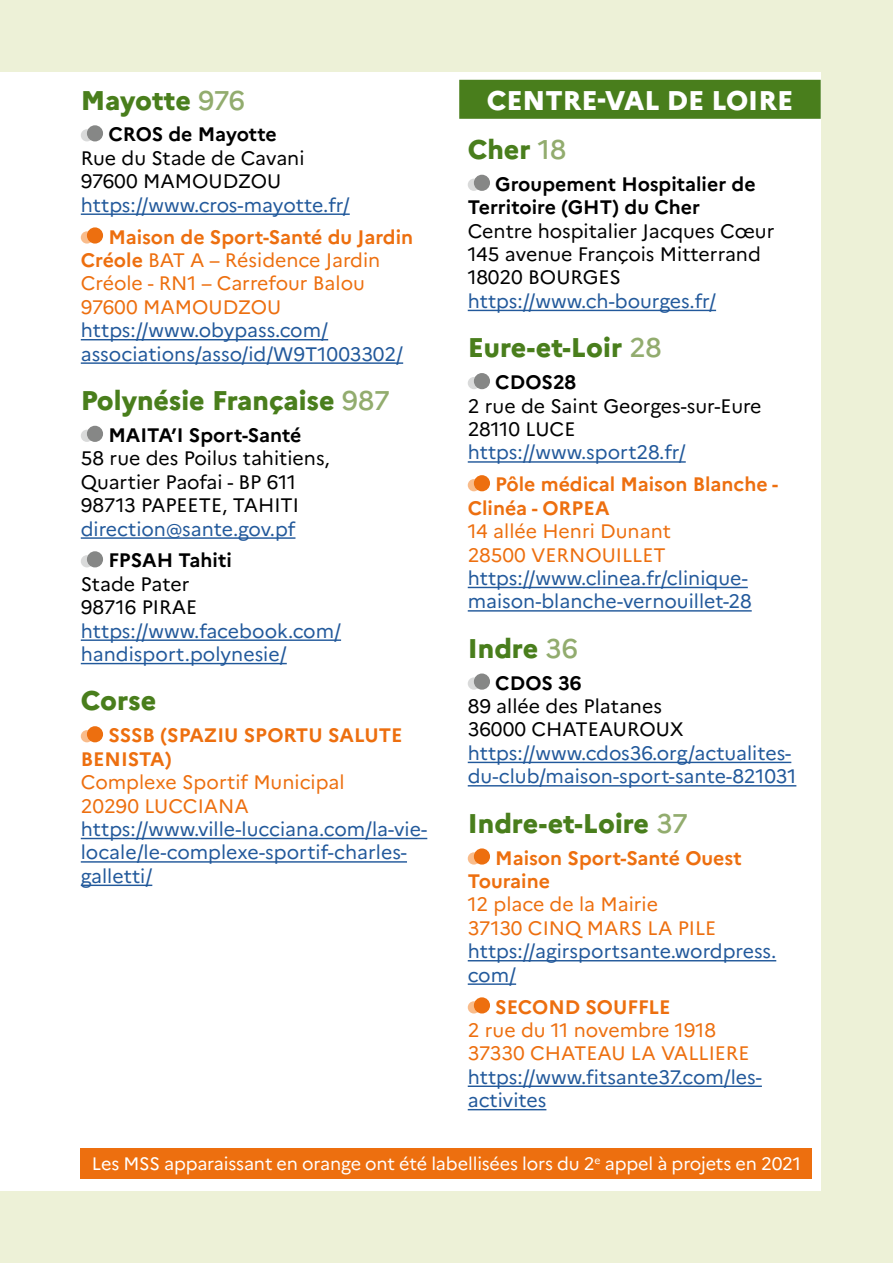
<style>
.page{position:relative;width:893px;height:1263px;background:#edf1d7}
.page>*{position:absolute;margin:0;border:0;box-sizing:border-box;transform-origin:0 0}
.Departement{font:800 27px "Marianne";color:#497e1c}
.Region{font:800 27px "Marianne";color:#fff}
.t1{font:19.5px/23.4px "Marianne";color:#22599b}
.t2{font:19.5px "Marianne";color:#000}
.t3{font:19.5px/23.4px "Marianne";color:#ed6f0f}
.t4{font:700 19.5px/23.4px "Marianne";color:#ed6f0f}
.t5{font:700 19.5px/23.4px "Marianne";color:#000}
.Texte_courant{font:18px "Marianne";letter-spacing:-.01em;color:#fff}
.s1{font-weight:500;color:#92ac6e}
.s2{font-weight:700}
</style>
<div class="page">
<div style="left:0;top:72px;width:821px;height:1119px;background:#fff"></div>
<hr style="left:81px;top:213px;width:269px;height:2px;background:#22599b">
<hr style="left:81px;top:339px;width:247px;height:1px;background:#22599b">
<hr style="left:81px;top:362px;width:322px;height:2px;background:#22599b">
<hr style="left:81px;top:537px;width:214px;height:2px;background:#22599b">
<hr style="left:81px;top:639px;width:260px;height:2px;background:#22599b">
<hr style="left:81px;top:663px;width:206px;height:1px;background:#22599b">
<hr style="left:81px;top:838px;width:346px;height:1px;background:#22599b">
<hr style="left:81px;top:861px;width:326px;height:2px;background:#22599b">
<hr style="left:81px;top:884px;width:71px;height:2px;background:#22599b">
<div style="left:81px;top:129px;width:12px;height:12px;background:#d9dada;border-radius:50%"></div>
<div style="left:87px;top:125px;width:16px;height:16px;background:#868786;border-radius:50%"></div>
<div style="left:81px;top:231px;width:12px;height:13px;background:#f9bc8b;border-radius:50%"></div>
<div style="left:87px;top:227px;width:16px;height:17px;background:#ed6f0f;border-radius:50%"></div>
<div style="left:81px;top:430px;width:12px;height:12px;background:#d9dada;border-radius:50%"></div>
<div style="left:87px;top:426px;width:16px;height:16px;background:#868786;border-radius:50%"></div>
<div style="left:81px;top:555px;width:12px;height:12px;background:#d9dada;border-radius:50%"></div>
<div style="left:87px;top:551px;width:16px;height:16px;background:#868786;border-radius:50%"></div>
<div style="left:81px;top:730px;width:12px;height:12px;background:#f9bc8b;border-radius:50%"></div>
<div style="left:87px;top:726px;width:16px;height:16px;background:#ed6f0f;border-radius:50%"></div>
<div style="left:459px;top:80px;width:362px;height:39px;background:#497e1c"></div>
<hr style="left:468px;top:310px;width:248px;height:1px;background:#22599b">
<hr style="left:468px;top:461px;width:218px;height:2px;background:#22599b">
<hr style="left:468px;top:587px;width:280px;height:1px;background:#22599b">
<hr style="left:468px;top:610px;width:284px;height:2px;background:#22599b">
<hr style="left:468px;top:762px;width:323px;height:1px;background:#22599b">
<hr style="left:468px;top:785px;width:328px;height:1px;background:#22599b">
<hr style="left:468px;top:960px;width:308px;height:1px;background:#22599b">
<hr style="left:468px;top:983px;width:48px;height:2px;background:#22599b">
<hr style="left:468px;top:1085px;width:294px;height:2px;background:#22599b">
<hr style="left:468px;top:1109px;width:78px;height:1px;background:#22599b">
<div style="left:468px;top:179px;width:12px;height:12px;background:#d9dada;border-radius:50%"></div>
<div style="left:474px;top:175px;width:16px;height:16px;background:#868786;border-radius:50%"></div>
<div style="left:468px;top:377px;width:12px;height:12px;background:#d9dada;border-radius:50%"></div>
<div style="left:474px;top:373px;width:16px;height:16px;background:#868786;border-radius:50%"></div>
<div style="left:468px;top:479px;width:12px;height:12px;background:#f9bc8b;border-radius:50%"></div>
<div style="left:474px;top:475px;width:16px;height:16px;background:#ed6f0f;border-radius:50%"></div>
<div style="left:468px;top:677px;width:12px;height:13px;background:#d9dada;border-radius:50%"></div>
<div style="left:474px;top:673px;width:16px;height:17px;background:#868786;border-radius:50%"></div>
<div style="left:468px;top:852px;width:12px;height:12px;background:#f9bc8b;border-radius:50%"></div>
<div style="left:474px;top:848px;width:16px;height:16px;background:#ed6f0f;border-radius:50%"></div>
<div style="left:468px;top:1001px;width:12px;height:12px;background:#f9bc8b;border-radius:50%"></div>
<div style="left:474px;top:997px;width:16px;height:16px;background:#ed6f0f;border-radius:50%"></div>
<div style="left:81px;top:1148px;width:731px;height:31px;background:#ed6f0f"></div>
<p class="Departement" style="left:81px;top:83px;width:166px">Mayotte <span class="s1">976</span></p>
<p class="t5" style="left:108px;top:123px;width:170px">CROS de Mayotte</p>
<p class="t2" style="left:81px;top:146px;width:225px">Rue du Stade de Cavani</p>
<p class="t2" style="left:81px;top:169px;width:202px">97600 MAMOUDZOU</p>
<p class="t1" style="left:81px;top:193px;width:270px">https://www.cros-mayotte.fr/</p>
<p class="t3" style="left:81px;top:225px;width:334px;text-indent:28px"><span class="s2">Maison de Sport-Santé du Jardin<br>Créole</span> BAT A – Résidence Jardin<br>Créole - RN1 – Carrefour Balou<br>97600 MAMOUDZOU</p>
<p class="t1" style="left:81px;top:318px;width:324px">https://www.obypass.com/ associations/asso/id/W9T1003302/</p>
<p class="Departement" style="left:81px;top:384px;width:311px">Polynésie Française <span class="s1">987</span></p>
<p class="t5" style="left:108px;top:423px;width:195px">MAITA’I Sport-Santé</p>
<p class="t2" style="left:81px;top:446px;width:250px">58 rue des Poilus tahitiens,</p>
<p class="t2" style="left:81px;top:470px;width:217px">Quartier Paofai - BP 611</p>
<p class="t2" style="left:81px;top:493px;width:220px">98713 PAPEETE, TAHITI</p>
<p class="t1" style="left:81px;top:517px;width:216px">direction@sante.gov.pf</p>
<p class="t5" style="left:108px;top:549px;width:125px">FPSAH Tahiti</p>
<p class="t2" style="left:81px;top:572px;width:110px">Stade Pater</p>
<p class="t2" style="left:81px;top:595px;width:118px">98716 PIRAE</p>
<p class="t1" style="left:81px;top:619px;width:262px">https://www.facebook.com/ handisport.polynesie/</p>
<p class="Departement" style="left:81px;top:684px;width:77px">Corse</p>
<p class="t4" style="left:81px;top:724px;width:323px;text-indent:28px">SSSB (SPAZIU SPORTU SALUTE<br>BENISTA)</p>
<p class="t3" style="left:81px;top:770px;width:265px">Complexe Sportif Municipal</p>
<p class="t3" style="left:81px;top:794px;width:170px">20290 LUCCIANA</p>
<p class="t1" style="left:81px;top:817px;width:348px">https://www.ville-lucciana.com/la-vie&shy;locale/le-complexe-sportif-charles&shy;galletti/</p>
<p class="Region" style="left:487px;top:83px;width:308px">CENTRE-VAL DE LOIRE</p>
<p class="Departement" style="left:468px;top:133px;width:100px">Cher <span class="s1">18</span></p>
<p class="t5" style="left:468px;top:172px;width:289px;text-indent:28px">Groupement Hospitalier de<br>Territoire (GHT) du Cher</p>
<p class="t2" style="left:468px;top:219px;width:308px">Centre hospitalier Jacques Cœur</p>
<p class="t2" style="left:468px;top:242px;width:295px">145 avenue François Mitterrand</p>
<p class="t2" style="left:468px;top:266px;width:155px">18020 BOURGES</p>
<p class="t1" style="left:468px;top:289px;width:250px">https://www.ch-bourges.fr/</p>
<p class="Departement" style="left:468px;top:331px;width:195px">Eure-et-Loir <span class="s1">28</span></p>
<p class="t5" style="left:495px;top:370px;width:82px">CDOS28</p>
<p class="t2" style="left:468px;top:394px;width:295px">2 rue de Saint Georges-sur-Eure</p>
<p class="t2" style="left:468px;top:417px;width:109px">28110 LUCE</p>
<p class="t1" style="left:468px;top:441px;width:219px">https://www.sport28.fr/</p>
<p class="t4" style="left:468px;top:473px;width:312px;text-indent:28px">Pôle médical Maison Blanche -<br>Clinéa - ORPEA</p>
<p class="t3" style="left:468px;top:519px;width:205px">14 allée Henri Dunant</p>
<p class="t3" style="left:468px;top:543px;width:200px">28500 VERNOUILLET</p>
<p class="t1" style="left:468px;top:566px;width:285px">https://www.clinea.fr/clinique&shy;maison-blanche-vernouillet-28</p>
<p class="Departement" style="left:468px;top:632px;width:112px">Indre <span class="s1">36</span></p>
<p class="t5" style="left:495px;top:671px;width:88px">CDOS 36</p>
<p class="t2" style="left:468px;top:694px;width:196px">89 allée des Platanes</p>
<p class="t2" style="left:468px;top:718px;width:217px">36000 CHATEAUROUX</p>
<p class="t1" style="left:468px;top:741px;width:330px">https://www.cdos36.org/actualites&shy;du-club/maison-sport-sante-821031</p>
<p class="Departement" style="left:468px;top:807px;width:222px">Indre-et-Loire <span class="s1">37</span></p>
<p class="t4" style="left:468px;top:846px;width:276px;text-indent:28px">Maison Sport-Santé Ouest<br>Touraine</p>
<p class="t3" style="left:468px;top:893px;width:192px">12 place de la Mairie</p>
<p class="t3" style="left:468px;top:916px;width:250px">37130 CINQ MARS LA PILE</p>
<p class="t1" style="left:468px;top:939px;width:310px">https://agirsportsante.wordpress. com/</p>
<p class="t4" style="left:495px;top:995px;width:177px">SECOND SOUFFLE</p>
<p class="t3" style="left:468px;top:1018px;width:250px">2 rue du 11 novembre 1918</p>
<p class="t3" style="left:468px;top:1042px;width:283px">37330 CHATEAU LA VALLIERE</p>
<p class="t1" style="left:468px;top:1065px;width:296px">https://www.fitsante37.com/les&shy;activites</p>
<p class="Texte_courant" style="left:92px;top:1153px;width:711px">Les MSS apparaissant en orange ont été labellisées lors du 2<sup>e</sup> appel à projets en 2021</p>
</div>
